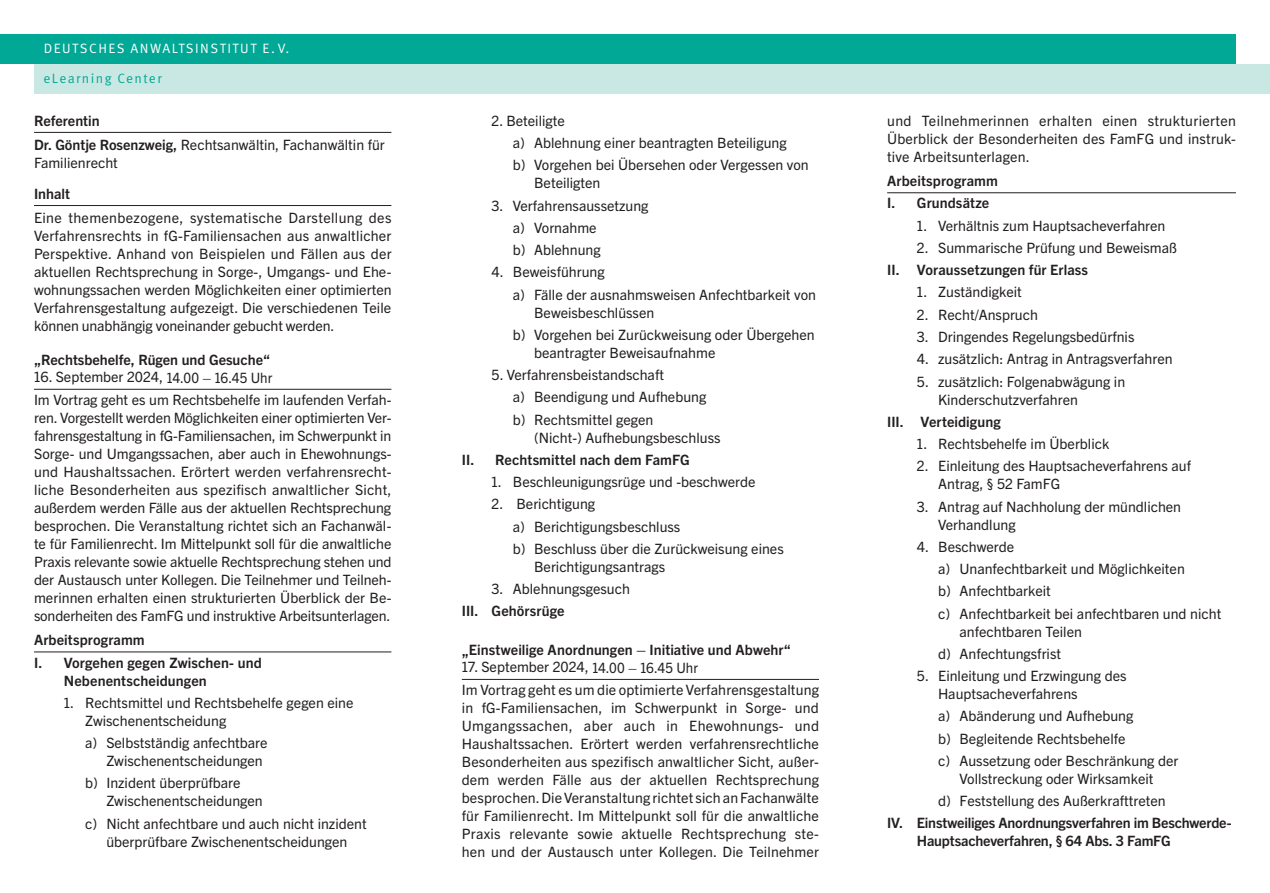
<style>
.page{position:relative;width:1270px;height:893px;background:#fff}
.page>*{position:absolute;margin:0;border:0;box-sizing:border-box;transform-origin:0 0}
.Inhaltstext{font:14.25px/18px "Trade Gothic Next LT Pro";letter-spacing:-.01em;color:#231f20;text-align:justify}
.Arbeitsprogramm_Einzug_2{font:14.25px/18px "Trade Gothic Next LT Pro";color:#231f20}
.Arbeitsprogramm_Einzug_1{font:14.25px/18px "Trade Gothic Next LT Pro";color:#231f20}
.Arbeitsprogramm_Überschrift{font:14.25px/18px "Trade Gothic Next LT Pro";letter-spacing:.01em;color:#231f20;text-align:justify}
.Arbeitsprogramm_Überschrift-2{font:700 14.25px/18px "Trade Gothic Next LT Pro";letter-spacing:.005em;color:#231f20}
.Arbeitsprogramm_Überschrift-3{font:700 14.25px/18px "Trade Gothic Next LT Pro";letter-spacing:-.015em;color:#231f20}
.Fließtext{font:14.25px/18px "Trade Gothic Next LT Pro";color:#231f20}
.Fließtext_Bold_Linie_unten{font:700 14.25px "Trade Gothic Next LT Pro";color:#231f20}
.t1{font:13.5px "Meta OT Norm";letter-spacing:.11em;color:#fff}
.t2{font:13.5px "Meta OT Norm";letter-spacing:.1em;color:#00a895}
.s1{font-weight:700}
</style>
<div class="page">
<div style="left:34px;top:64px;width:1235px;height:30px;background:#c9e8e4"></div>
<div style="left:0;top:34px;width:1235px;height:30px;background:#00a895"></div>
<hr style="left:34px;top:132px;width:357px;height:1px;background:#231f20">
<hr style="left:34px;top:205px;width:357px;height:1px;background:#231f20">
<hr style="left:34px;top:389px;width:357px;height:1px;background:#231f20">
<hr style="left:34px;top:652px;width:357px;height:1px;background:#231f20">
<hr style="left:462px;top:679px;width:357px;height:1px;background:#231f20">
<hr style="left:887px;top:193px;width:348px;height:1px;background:#231f20">
<p class="t1" style="left:44px;top:40px;width:247px">DEUTSCHES ANWALTSINSTITUT E.V.</p>
<p class="t2" style="left:44px;top:70px;width:120px">eLearning Center</p>
<p class="Fließtext_Bold_Linie_unten" style="left:34px;top:111px;width:67px">Referentin</p>
<p class="Fließtext" style="left:34px;top:135px;width:352px"><span class="s1">Dr. Göntje Rosenzweig,</span> Rechtsanwältin, Fachanwältin für<br>Familienrecht</p>
<p class="Fließtext_Bold_Linie_unten" style="left:34px;top:184px;width:37px">Inhalt</p>
<p class="Inhaltstext" style="left:34px;top:208px;width:359px">Eine themenbezogene, systematische Darstellung des Verfahrensrechts in fG-Familiensachen aus anwaltlicher Perspektive. Anhand von Beispielen und Fällen aus der aktuellen Rechtsprechung in Sorge-, Umgangs- und Ehe&shy;wohnungssachen werden Möglichkeiten einer optimierten Verfahrensgestaltung aufgezeigt. Die verschiedenen Teile können unabhängig voneinander gebucht werden.</p>
<p class="Arbeitsprogramm_Überschrift-2" style="left:34px;top:349px;width:237px">„Rechtsbehelfe, Rügen und Gesuche“</p>
<p class="Inhaltstext" style="left:34px;top:367px;width:240px">16. September 2024, 14.00 – 16.45 Uhr</p>
<p class="Inhaltstext" style="left:34px;top:390px;width:359px">Im Vortrag geht es um Rechtsbehelfe im laufenden Verfah&shy;ren. Vorgestellt werden Möglichkeiten einer optimierten Ver&shy;fahrensgestaltung in fG-Familiensachen, im Schwerpunkt in Sorge- und Umgangssachen, aber auch in Ehewohnungs&shy;und Haushaltssachen. Erörtert werden verfahrensrecht&shy;liche Besonderheiten aus spezifisch anwaltlicher Sicht, außerdem werden Fälle aus der aktuellen Rechtsprechung besprochen. Die Veranstaltung richtet sich an Fachanwäl&shy;te für Familienrecht. Im Mittelpunkt soll für die anwaltliche Praxis relevante sowie aktuelle Rechtsprechung stehen und der Austausch unter Kollegen. Die Teilnehmer und Teilneh&shy;merinnen erhalten einen strukturierten Überblick der Be&shy;sonderheiten des FamFG und instruktive Arbeitsunterlagen.</p>
<p class="Arbeitsprogramm_Überschrift-2" style="left:34px;top:630px;width:112px">Arbeitsprogramm</p>
<p class="Arbeitsprogramm_Überschrift-2" style="left:64px;top:652px;width:200px;text-indent:-30px">I. Vorgehen gegen Zwischen- und<br>Nebenentscheidungen</p>
<p class="Arbeitsprogramm_Einzug_1" style="left:85px;top:693px;width:270px;text-indent:-21px">1. Rechtsmittel und Rechtsbehelfe gegen eine<br>Zwischenentscheidung</p>
<p class="Arbeitsprogramm_Einzug_2" style="left:106px;top:733px;width:163px;text-indent:-21px">a) Selbstständig anfechtbare<br>Zwischenentscheidungen</p>
<p class="Arbeitsprogramm_Einzug_2" style="left:106px;top:773px;width:158px;text-indent:-21px">b) Inzident überprüfbare<br>Zwischenentscheidungen</p>
<p class="Arbeitsprogramm_Einzug_2" style="left:85px;top:813px;width:283px;text-align:center">c) Nicht anfechtbare und auch nicht inzident überprüfbare Zwischenentscheidungen</p>
<p class="Arbeitsprogramm_Einzug_1" style="left:491px;top:111px;width:75px">2. Beteiligte</p>
<p class="Arbeitsprogramm_Einzug_2" style="left:513px;top:133px;width:275px">a) Ablehnung einer beantragten Beteiligung</p>
<p class="Arbeitsprogramm_Einzug_2" style="left:534px;top:155px;width:276px;text-indent:-21px">b) Vorgehen bei Übersehen oder Vergessen von<br>Beteiligten</p>
<p class="Arbeitsprogramm_Einzug_1" style="left:491px;top:195px;width:158px">3. Verfahrensaussetzung</p>
<p class="Arbeitsprogramm_Einzug_2" style="left:513px;top:218px;width:85px">a) Vornahme</p>
<p class="Arbeitsprogramm_Einzug_2" style="left:513px;top:240px;width:89px">b) Ablehnung</p>
<p class="Arbeitsprogramm_Einzug_1" style="left:491px;top:262px;width:115px">4. Beweisführung</p>
<p class="Arbeitsprogramm_Einzug_2" style="left:534px;top:284px;width:283px;text-indent:-21px">a) Fälle der ausnahmsweisen Anfechtbarkeit von<br>Beweisbeschlüssen</p>
<p class="Arbeitsprogramm_Einzug_2" style="left:534px;top:325px;width:282px;text-indent:-21px">b) Vorgehen bei Zurückweisung oder Übergehen beantragter Beweisaufnahme</p>
<p class="Arbeitsprogramm_Einzug_1" style="left:491px;top:365px;width:174px">5. Verfahrensbeistandschaft</p>
<p class="Arbeitsprogramm_Einzug_2" style="left:513px;top:387px;width:195px">a) Beendigung und Aufhebung</p>
<p class="Arbeitsprogramm_Einzug_2" style="left:534px;top:409px;width:188px;text-indent:-21px">b) Rechtsmittel gegen<br>(Nicht-) Aufhebungsbeschluss</p>
<p class="Arbeitsprogramm_Überschrift-2" style="left:462px;top:450px;width:229px">II. Rechtsmittel nach dem FamFG</p>
<p class="Arbeitsprogramm_Einzug_1" style="left:491px;top:472px;width:265px">1. Beschleunigungsrüge und -beschwerde</p>
<p class="Arbeitsprogramm_Einzug_1" style="left:491px;top:494px;width:105px">2. Berichtigung</p>
<p class="Arbeitsprogramm_Einzug_2" style="left:513px;top:516px;width:169px">a) Berichtigungsbeschluss</p>
<p class="Arbeitsprogramm_Einzug_2" style="left:534px;top:539px;width:251px;text-indent:-21px">b) Beschluss über die Zurückweisung eines<br>Berichtigungsantrags</p>
<p class="Arbeitsprogramm_Einzug_1" style="left:491px;top:579px;width:140px">3. Ablehnungsgesuch</p>
<p class="Arbeitsprogramm_Überschrift-2" style="left:462px;top:601px;width:104px">III. Gehörsrüge</p>
<p class="Arbeitsprogramm_Überschrift-2" style="left:462px;top:640px;width:330px">„Einstweilige Anordnungen – Initiative und Abwehr“</p>
<p class="Inhaltstext" style="left:462px;top:657px;width:238px">17. September 2024, 14.00 – 16.45 Uhr</p>
<p class="Arbeitsprogramm_Überschrift" style="left:462px;top:680px;width:359px">Im Vortrag geht es um die optimierte Verfahrensgestaltung in fG-Familiensachen, im Schwerpunkt in Sorge- und Umgangssachen, aber auch in Ehewohnungs- und Haushaltssachen. Erörtert werden verfahrensrechtliche Besonderheiten aus spezifisch anwaltlicher Sicht, außer&shy;dem werden Fälle aus der aktuellen Rechtsprechung besprochen. Die Veranstaltung richtet sich an Fachanwälte für Familienrecht. Im Mittelpunkt soll für die anwaltliche Praxis relevante sowie aktuelle Rechtsprechung ste&shy;hen und der Austausch unter Kollegen. Die Teilnehmer</p>
<p class="Arbeitsprogramm_Überschrift" style="left:887px;top:111px;width:350px">und Teilnehmerinnen erhalten einen strukturierten Überblick der Besonderheiten des FamFG und instruk&shy;tive Arbeitsunterlagen.</p>
<p class="Arbeitsprogramm_Überschrift-2" style="left:887px;top:171px;width:112px">Arbeitsprogramm</p>
<p class="Arbeitsprogramm_Überschrift-2" style="left:887px;top:193px;width:104px">I. Grundsätze</p>
<p class="Arbeitsprogramm_Einzug_1" style="left:916px;top:216px;width:250px">1. Verhältnis zum Hauptsacheverfahren</p>
<p class="Arbeitsprogramm_Einzug_1" style="left:916px;top:238px;width:261px">2. Summarische Prüfung und Beweismaß</p>
<p class="Arbeitsprogramm_Überschrift-2" style="left:887px;top:260px;width:202px">II. Voraussetzungen für Erlass</p>
<p class="Arbeitsprogramm_Einzug_1" style="left:916px;top:282px;width:106px">1. Zuständigkeit</p>
<p class="Arbeitsprogramm_Einzug_1" style="left:916px;top:305px;width:122px">2. Recht/Anspruch</p>
<p class="Arbeitsprogramm_Einzug_1" style="left:916px;top:327px;width:219px">3. Dringendes Regelungsbedürfnis</p>
<p class="Arbeitsprogramm_Einzug_1" style="left:916px;top:349px;width:257px">4. zusätzlich: Antrag in Antragsverfahren</p>
<p class="Arbeitsprogramm_Einzug_1" style="left:938px;top:371px;width:188px;text-indent:-21px">5. zusätzlich: Folgenabwägung in<br>Kinderschutzverfahren</p>
<p class="Arbeitsprogramm_Überschrift-2" style="left:887px;top:412px;width:115px">III. Verteidigung</p>
<p class="Arbeitsprogramm_Einzug_1" style="left:916px;top:434px;width:194px">1. Rechtsbehelfe im Überblick</p>
<p class="Arbeitsprogramm_Einzug_1" style="left:938px;top:456px;width:254px;text-indent:-21px">2. Einleitung des Hauptsacheverfahrens auf<br>Antrag, § 52 FamFG</p>
<p class="Arbeitsprogramm_Einzug_1" style="left:938px;top:496px;width:244px;text-indent:-21px">3. Antrag auf Nachholung der mündlichen<br>Verhandlung</p>
<p class="Arbeitsprogramm_Einzug_1" style="left:916px;top:537px;width:99px">4. Beschwerde</p>
<p class="Arbeitsprogramm_Einzug_2" style="left:938px;top:559px;width:248px">a) Unanfechtbarkeit und Möglichkeiten</p>
<p class="Arbeitsprogramm_Einzug_2" style="left:938px;top:581px;width:114px">b) Anfechtbarkeit</p>
<p class="Arbeitsprogramm_Einzug_2" style="left:959px;top:603px;width:263px;text-indent:-21px">c) Anfechtbarkeit bei anfechtbaren und nicht anfechtbaren Teilen</p>
<p class="Arbeitsprogramm_Einzug_2" style="left:938px;top:644px;width:124px">d) Anfechtungsfrist</p>
<p class="Arbeitsprogramm_Einzug_1" style="left:938px;top:666px;width:190px;text-indent:-21px">5. Einleitung und Erzwingung des<br>Hauptsacheverfahrens</p>
<p class="Arbeitsprogramm_Einzug_2" style="left:938px;top:706px;width:197px">a) Abänderung und Aufhebung</p>
<p class="Arbeitsprogramm_Einzug_2" style="left:938px;top:728px;width:189px">b) Begleitende Rechtsbehelfe</p>
<p class="Arbeitsprogramm_Einzug_2" style="left:938px;top:751px;width:242px;text-align:center">c) Aussetzung oder Beschränkung der<br>Vollstreckung oder Wirksamkeit</p>
<p class="Arbeitsprogramm_Einzug_2" style="left:938px;top:791px;width:229px">d) Feststellung des Außerkrafttreten</p>
<p class="Arbeitsprogramm_Überschrift-3" style="left:916px;top:813px;width:316px;text-indent:-30px">IV. Einstweiliges Anordnungsverfahren im Beschwerde-<br>Hauptsacheverfahren, § 64 Abs. 3 FamFG</p>
</div>
